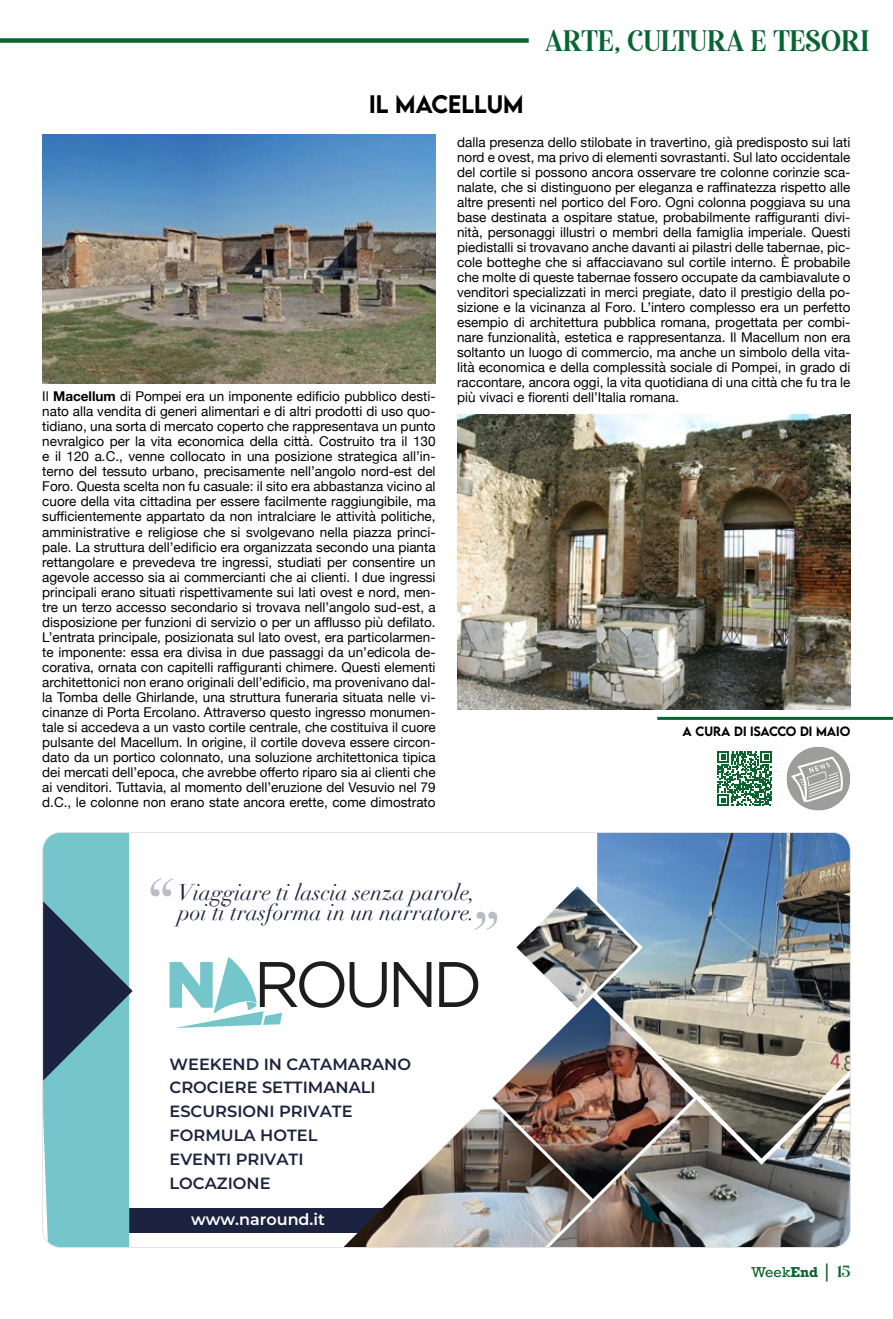
<style>
.page{position:relative;width:893px;height:1319px;background:#fff}
.page>*{position:absolute;margin:0;border:0;box-sizing:border-box;transform-origin:0 0}
.t1{font:italic 75.15px "Didot";color:#1c2340}
.t2{font:33px "Mandalika DEMO";color:#086531}
.t3{font:500 22.5px "LEMONMILK";color:#000}
.t4{font:italic 22.35px "Didot";color:#1c2340}
.t5{font:600 16.2px/23.9px "Montserrat";color:#1c2340}
.t6{font:600 16.05px "Montserrat";color:#fff}
.t7{font:13.5px/15px "Helvetica Neue";color:#000;text-align:justify}
.t8{font:13.5px "Rockwell";color:#09642e}
.t9{font:500 12px "LEMONMILK";color:#000}
.s1{font-weight:700}
.s2{font-size:18px}
.s3{font-family:"Mandalika DEMO";font-size:18px}
</style>
<div class="page">
<svg style="left:717px;top:751px;width:55px;height:54px"></svg>
<hr style="left:657px;top:716px;width:236px;height:3px;background:#09642e">
<div style="left:0;top:38px;width:529px;height:5px;background:#086531"></div>
<svg style="left:786px;top:747px;width:64px;height:63px"></svg>
<div style="left:55px;top:1207px;width:336px;height:24px;background:#1c2340"></div>
<img style="left:591px;top:1167px;width:259px;height:80px">
<img style="left:492px;top:1012px;width:202px;height:186px">
<img style="left:343px;top:1100px;width:248px;height:145px">
<svg style="left:43px;top:833px;width:90px;height:414px"></svg>
<svg style="left:439px;top:962px;width:39px;height:44px"></svg>
<svg style="left:394px;top:962px;width:37px;height:44px"></svg>
<svg style="left:350px;top:962px;width:37px;height:45px"></svg>
<svg style="left:170px;top:957px;width:174px;height:70px"></svg>
<img style="left:589px;top:833px;width:260px;height:334px">
<svg style="left:577px;top:881px;width:66px;height:131px"></svg>
<img style="left:516px;top:886px;width:122px;height:122px">
<img style="left:42px;top:134px;width:394px;height:250px">
<img style="left:457px;top:414px;width:393px;height:295px">
<h3 class="t3" style="left:369px;top:89px;width:156px">IL MACELLUM</h3>
<h2 class="t2" style="left:545px;top:21px;width:325px">ARTE, CULTURA E TESORI</h2>
<p class="t7" style="left:42px;top:390px;width:395px">Il <span class="s1">Macellum</span> di Pompei era un imponente edificio pubblico desti&shy;nato alla vendita di generi alimentari e di altri prodotti di uso quo&shy;tidiano, una sorta di mercato coperto che rappresentava un punto nevralgico per la vita economica della città. Costruito tra il 130 e il 120 a.C., venne collocato in una posizione strategica all’in&shy;terno del tessuto urbano, precisamente nell’angolo nord-est del Foro. Questa scelta non fu casuale: il sito era abbastanza vicino al cuore della vita cittadina per essere facilmente raggiungibile, ma sufficientemente appartato da non intralciare le attività politiche, amministrative e religiose che si svolgevano nella piazza princi&shy;pale. La struttura dell’edificio era organizzata secondo una pianta rettangolare e prevedeva tre ingressi, studiati per consentire un agevole accesso sia ai commercianti che ai clienti. I due ingressi principali erano situati rispettivamente sui lati ovest e nord, men&shy;tre un terzo accesso secondario si trovava nell’angolo sud-est, a disposizione per funzioni di servizio o per un afflusso più defilato.<br>L’entrata principale, posizionata sul lato ovest, era particolarmen&shy;te imponente: essa era divisa in due passaggi da un’edicola de&shy;corativa, ornata con capitelli raffiguranti chimere. Questi elementi architettonici non erano originali dell’edificio, ma provenivano dal&shy;la Tomba delle Ghirlande, una struttura funeraria situata nelle vi&shy;cinanze di Porta Ercolano. Attraverso questo ingresso monumen&shy;tale si accedeva a un vasto cortile centrale, che costituiva il cuore pulsante del Macellum. In origine, il cortile doveva essere circon&shy;dato da un portico colonnato, una soluzione architettonica tipica dei mercati dell’epoca, che avrebbe offerto riparo sia ai clienti che ai venditori. Tuttavia, al momento dell’eruzione del Vesuvio nel 79 d.C., le colonne non erano state ancora erette, come dimostrato</p>
<p class="t7" style="left:457px;top:135px;width:395px">dalla presenza dello stilobate in travertino, già predisposto sui lati nord e ovest, ma privo di elementi sovrastanti. Sul lato occidentale del cortile si possono ancora osservare tre colonne corinzie sca&shy;nalate, che si distinguono per eleganza e raffinatezza rispetto alle altre presenti nel portico del Foro. Ogni colonna poggiava su una base destinata a ospitare statue, probabilmente raffiguranti divi&shy;nità, personaggi illustri o membri della famiglia imperiale. Questi piedistalli si trovavano anche davanti ai pilastri delle tabernae, pic&shy;cole botteghe che si affacciavano sul cortile interno. È probabile che molte di queste tabernae fossero occupate da cambiavalute o venditori specializzati in merci pregiate, dato il prestigio della po&shy;sizione e la vicinanza al Foro. L’intero complesso era un perfetto esempio di architettura pubblica romana, progettata per combi&shy;nare funzionalità, estetica e rappresentanza. Il Macellum non era soltanto un luogo di commercio, ma anche un simbolo della vita&shy;lità economica e della complessità sociale di Pompei, in grado di raccontare, ancora oggi, la vita quotidiana di una città che fu tra le più vivaci e fiorenti dell’Italia romana.</p>
<p class="t9" style="left:683px;top:723px;width:23px">A CURA</p>
<p class="t9" style="left:734px;top:723px;width:118px">DI ISACCO DI MAIO</p>
<h1 class="t1" style="left:137px;top:862px;width:35px">“</h1>
<h3 class="t4" style="left:178px;top:878px;width:298px">Viaggiare ti lascia senza parole,</h3>
<h3 class="t4" style="left:178px;top:898px;width:298px">poi ti trasforma in un narratore.</h3>
<h1 class="t1" style="left:510px;top:945px;width:35px;rotate:-180deg">“</h1>
<p class="t5" style="left:170px;top:1050px;width:243px">WEEKEND IN CATAMARANO<br>CROCIERE SETTIMANALI<br>ESCURSIONI PRIVATE<br>FORMULA HOTEL<br>EVENTI PRIVATI<br>LOCAZIONE</p>
<p class="t6" style="left:191px;top:1207px;width:135px">www.naround.it</p>
<p class="t8" style="left:751px;top:1263px;width:101px">Week<span class="s1">End</span> <span class="s2">|</span> <span class="s3">15</span></p>
</div>
